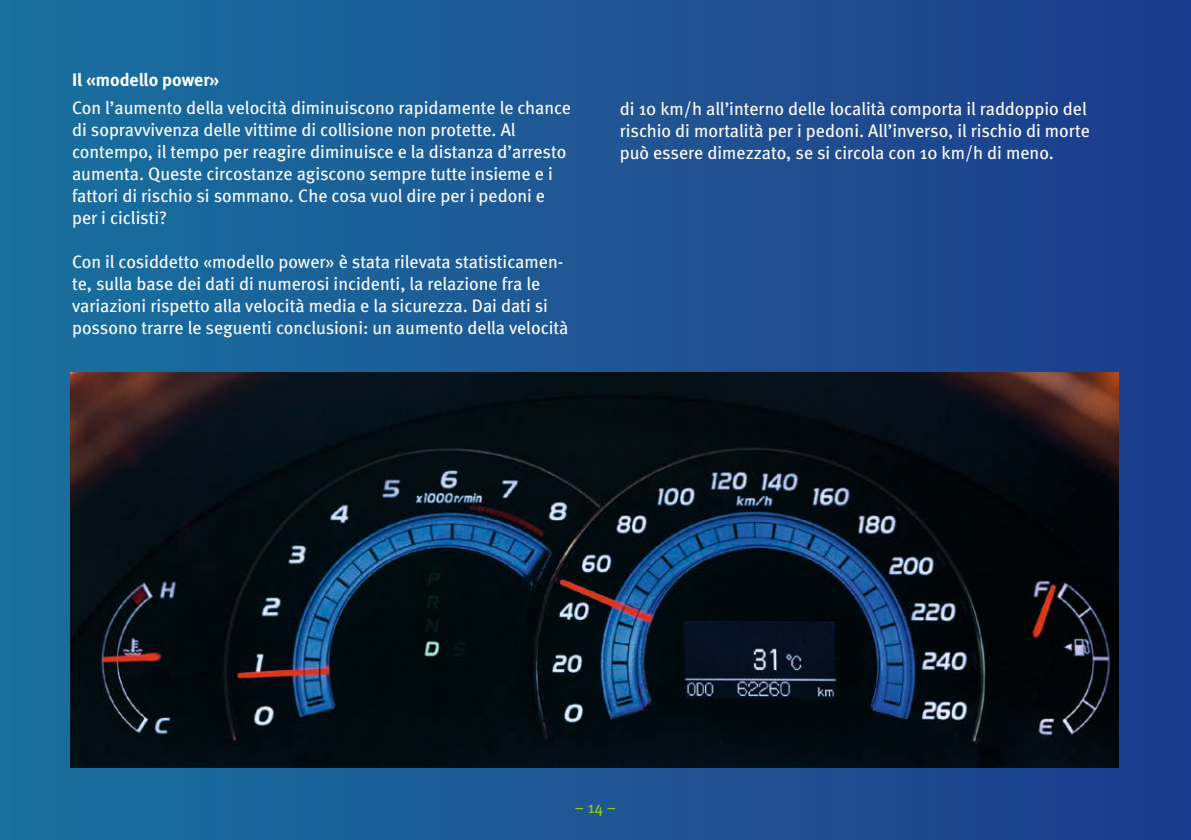
<style>
.page{position:relative;width:1191px;height:840px;background:#fff}
.page>*{position:absolute;margin:0;border:0;box-sizing:border-box;transform-origin:0 0}
.t1{font:18px/22px "Meta";color:#fff}
.t2{font:700 18px "Meta";color:#fff}
.t3{font:16px "Meta";color:#94ce0d}
</style>
<div class="page">
<div style="left:0;top:0;width:1191px;height:839px;background:linear-gradient(to right,#1a709e,#1f3c8b)"></div>
<img style="left:71px;top:372px;width:1048px;height:395px">
<p class="t2" style="left:72px;top:69px;width:149px">Il «modello power»</p>
<p class="t1" style="left:72px;top:96px;width:500px">Con l’aumento della velocità diminuiscono rapidamente le chance di sopravvivenza delle vittime di collisione non protette. Al contempo, il tempo per reagire diminuisce e la distanza d’arresto aumenta. Queste circostanze agiscono sempre tutte insieme e i fattori di rischio si sommano. Che cosa vuol dire per i pedoni e per i ciclisti?</p>
<p class="t1" style="left:72px;top:250px;width:498px">Con il cosiddetto «modello power» è stata rilevata statisticamen&shy;te, sulla base dei dati di numerosi incidenti, la relazione fra le variazioni rispetto alla velocità media e la sicurezza. Dai dati si possono trarre le seguenti conclusioni: un aumento della velocità</p>
<p class="t1" style="left:620px;top:97px;width:472px">di 10 km/h all’interno delle località comporta il raddoppio del rischio di mortalità per i pedoni. All’inverso, il rischio di morte può essere dimezzato, se si circola con 10 km/h di meno.</p>
<p class="t3" style="left:575px;top:797px;width:43px">– 14 –</p>
</div>
